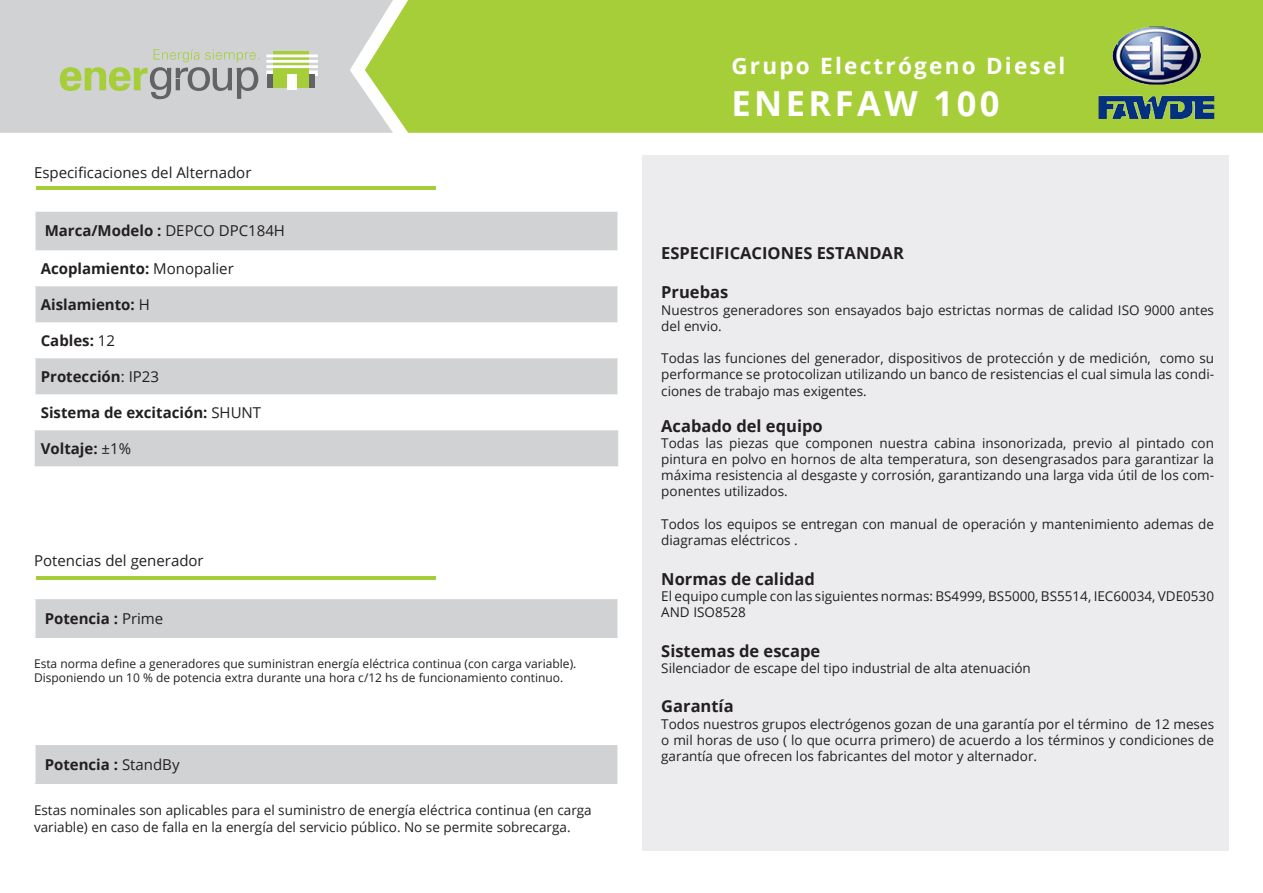
<style>
.page{position:relative;width:1263px;height:893px;background:#fff}
.page>*{position:absolute;margin:0;border:0;box-sizing:border-box;transform-origin:0 0}
.t1{font:700 34.5px "Open Sans";letter-spacing:.1em;color:#fff}
.t2{font:700 22.5px "Open Sans";letter-spacing:.1em;color:#fff}
.t3{font:700 16.5px "Open Sans";color:#231f20}
.t4{font:700 15px "Open Sans";color:#231f20}
.t5{font:15px "Open Sans";color:#231f20}
.t6{font:13.5px/16.2px "Open Sans";color:#231f20}
.t7{font:12px "Open Sans";color:#231f20}
.s1{font-weight:400}
</style>
<div class="page">
<div style="left:0;top:0;width:365px;height:133px;background:#d1d2d4"></div>
<div style="left:268px;top:57px;width:47px;height:31px;background:#d1d2d4"></div>
<div style="left:266px;top:70px;width:52px;height:6px;background:#fff"></div>
<div style="left:267px;top:74px;width:48px;height:14px;background:#636366"></div>
<svg style="left:274px;top:52px;width:35px;height:36px"></svg>
<div style="left:287px;top:75px;width:10px;height:15px;background:#fff"></div>
<hr style="left:266px;top:60px;width:52px;height:3px;background:#fff">
<hr style="left:266px;top:54px;width:52px;height:3px;background:#fff">
<hr style="left:266px;top:65px;width:52px;height:3px;background:#fff">
<svg style="left:60px;top:49px;width:199px;height:50px;background:#bdc3b0"></svg>
<div style="left:365px;top:0;width:897px;height:133px;background:#a6ce39"></div>
<img style="left:1093px;top:21px;width:131px;height:107px">
<svg style="left:1262px;top:0;width:1px;height:133px"></svg>
<div style="left:642px;top:155px;width:587px;height:696px;background:#ececee"></div>
<hr style="left:36px;top:187px;width:400px;height:3px;background:#a5cd3a">
<svg style="left:35px;top:212px;width:583px;height:254px;fill:#d1d2d4"></svg>
<hr style="left:34px;top:212px;width:2px;height:38px;background:#fff">
<hr style="left:617px;top:212px;width:2px;height:38px;background:#fff">
<hr style="left:34px;top:286px;width:2px;height:36px;background:#fff">
<hr style="left:617px;top:286px;width:2px;height:36px;background:#fff">
<hr style="left:34px;top:358px;width:2px;height:36px;background:#fff">
<hr style="left:617px;top:358px;width:2px;height:36px;background:#fff">
<hr style="left:36px;top:576px;width:400px;height:4px;background:#a5cd3a">
<div style="left:35px;top:598px;width:583px;height:40px;background:#d1d2d4"></div>
<hr style="left:34px;top:598px;width:585px;height:1px;background:#fff">
<hr style="left:34px;top:599px;width:2px;height:39px;background:#fff">
<hr style="left:617px;top:599px;width:2px;height:39px;background:#fff">
<div style="left:35px;top:744px;width:583px;height:39px;background:#d1d2d4"></div>
<hr style="left:34px;top:743px;width:585px;height:2px;background:#fff">
<hr style="left:34px;top:745px;width:2px;height:38px;background:#fff">
<hr style="left:617px;top:745px;width:2px;height:38px;background:#fff">
<p class="t5" style="left:34px;top:162px;width:219px">Especificaciones del Alternador</p>
<p class="t4" style="left:45px;top:220px;width:242px">Marca/Modelo : <span class="s1">DEPCO DPC184H</span></p>
<p class="t4" style="left:41px;top:258px;width:195px">Acoplamiento: <span class="s1">Monopalier</span></p>
<p class="t4" style="left:41px;top:294px;width:111px">Aislamiento: <span class="s1">H</span></p>
<p class="t4" style="left:41px;top:330px;width:76px">Cables: <span class="s1">12</span></p>
<p class="t4" style="left:41px;top:366px;width:120px">Protección<span class="s1">: IP23</span></p>
<p class="t4" style="left:41px;top:402px;width:222px">Sistema de excitación: <span class="s1">SHUNT</span></p>
<p class="t4" style="left:41px;top:438px;width:92px">Voltaje: <span class="s1">±1%</span></p>
<p class="t5" style="left:34px;top:550px;width:171px">Potencias del generador</p>
<p class="t4" style="left:45px;top:608px;width:120px">Potencia : <span class="s1">Prime</span></p>
<p class="t7" style="left:34px;top:655px;width:544px">Esta norma define a generadores que suministran energía eléctrica continua (con carga variable).</p>
<p class="t7" style="left:34px;top:669px;width:531px">Disponiendo un 10 % de potencia extra durante una hora c/12 hs de funcionamiento continuo.</p>
<p class="t4" style="left:45px;top:754px;width:136px">Potencia : <span class="s1">StandBy</span></p>
<p class="t6" style="left:34px;top:802px;width:559px">Estas nominales son aplicables para el suministro de energía eléctrica continua (en carga variable) en caso de falla en la energía del servicio público. No se permite sobrecarga.</p>
<h2 class="t2" style="left:731px;top:50px;width:336px">Grupo Electrógeno Diesel</h2>
<h1 class="t1" style="left:731px;top:79px;width:270px">ENERFAW 100</h1>
<p class="t3" style="left:661px;top:241px;width:244px">ESPECIFICACIONES ESTANDAR</p>
<p class="t3" style="left:661px;top:281px;width:69px">Pruebas</p>
<p class="t6" style="left:661px;top:301px;width:554px">Nuestros generadores son ensayados bajo estrictas normas de calidad ISO 9000 antes del envio.</p>
<p class="t6" style="left:661px;top:350px;width:554px;text-align:justify">Todas las funciones del generador, dispositivos de protección y de medición, como su performance se protocolizan utilizando un banco de resistencias el cual simula las condi&shy;ciones de trabajo mas exigentes.</p>
<p class="t3" style="left:661px;top:414px;width:163px">Acabado del equipo</p>
<p class="t6" style="left:661px;top:434px;width:554px;text-align:justify">Todas las piezas que componen nuestra cabina insonorizada, previo al pintado con pintura en polvo en hornos de alta temperatura, son desengrasados para garantizar la máxima resistencia al desgaste y corrosión, garantizando una larga vida útil de los com&shy;ponentes utilizados.</p>
<p class="t6" style="left:661px;top:515px;width:554px">Todos los equipos se entregan con manual de operación y mantenimiento ademas de diagramas eléctricos .</p>
<p class="t3" style="left:661px;top:567px;width:155px">Normas de calidad</p>
<p class="t6" style="left:661px;top:587px;width:554px">El equipo cumple con las siguientes normas: BS4999, BS5000, BS5514, IEC60034, VDE0530<br>AND ISO8528</p>
<p class="t3" style="left:661px;top:639px;width:160px">Sistemas de escape</p>
<p class="t6" style="left:661px;top:659px;width:371px">Silenciador de escape del tipo industrial de alta atenuación</p>
<p class="t3" style="left:661px;top:695px;width:74px">Garantía</p>
<p class="t6" style="left:661px;top:715px;width:554px;text-align:justify">Todos nuestros grupos electrógenos gozan de una garantía por el término de 12 meses o mil horas de uso ( lo que ocurra primero) de acuerdo a los términos y condiciones de garantía que ofrecen los fabricantes del motor y alternador.</p>
</div>
